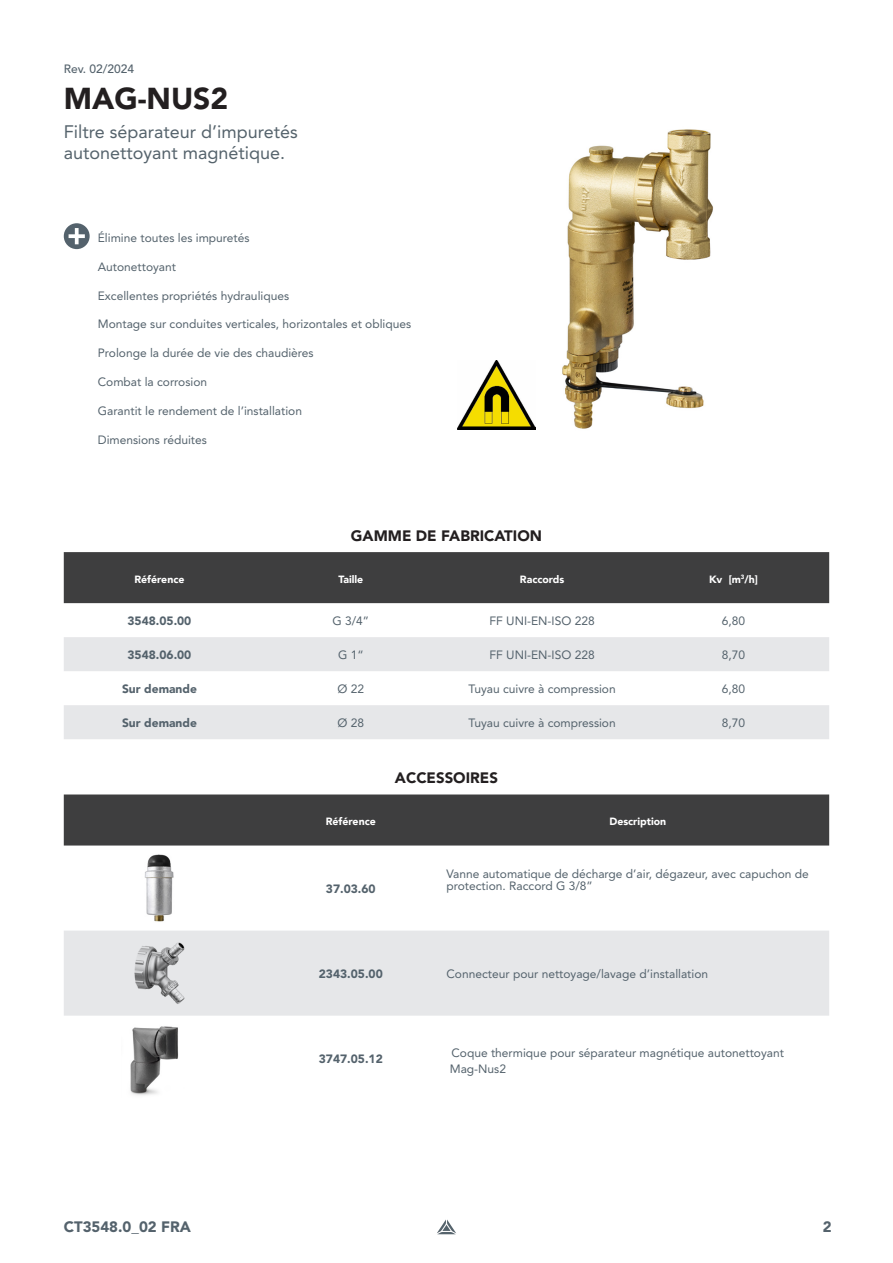
<style>
.page{position:relative;width:893px;height:1263px;background:#fff}
.page>*{position:absolute;margin:0;border:0;box-sizing:border-box;transform-origin:0 0}
.t1{font:900 30px "Avenir LT Pro";color:#231f20}
.t2{font:18px/21px "Avenir LT Pro";color:#55636c}
.t3{font:900 15px "Avenir LT Pro";color:#231f20}
.t4{font:900 15px "Avenir LT Pro";color:#54626c}
.t5{font:12px/12px "Avenir LT Pro";color:#54626c}
.t6{font:900 12px "Avenir LT Pro";color:#54626c}
.t7{font:500 12px "Avenir LT Pro";color:#54626c}
.t8{font:900 10.5px "Avenir";color:#fff}
</style>
<div class="page">
<svg style="left:437px;top:1219px;width:19px;height:15px"></svg>
<div style="left:64px;top:552px;width:765px;height:51px;background:#3e3e3f"></div>
<svg style="left:64px;top:637px;width:765px;height:102px;fill:#e6e7e9"></svg>
<div style="left:64px;top:794px;width:765px;height:51px;background:#3e3e3f"></div>
<div style="left:64px;top:930px;width:765px;height:86px;background:#e6e7e9"></div>
<img style="left:144px;top:854px;width:30px;height:68px">
<img style="left:125px;top:941px;width:69px;height:64px">
<div style="left:64px;top:223px;width:26px;height:26px;background:#54626c;border-radius:50%"></div>
<svg style="left:69px;top:228px;width:16px;height:16px"></svg>
<img style="left:457px;top:361px;width:78px;height:69px">
<img style="left:562px;top:129px;width:151px;height:300px">
<img style="left:130px;top:1026px;width:49px;height:69px">
<p class="t7" style="left:64px;top:62px;width:72px">Rev. 02/2024</p>
<p class="t1" style="left:64px;top:80px;width:166px">MAG-NUS2</p>
<p class="t2" style="left:64px;top:121px;width:236px">Filtre séparateur d’impuretés autonettoyant magnétique.</p>
<p class="t5" style="left:98px;top:232px;width:153px">Élimine toutes les impuretés</p>
<p class="t5" style="left:98px;top:260px;width:80px">Autonettoyant</p>
<p class="t5" style="left:98px;top:289px;width:193px">Excellentes propriétés hydrauliques</p>
<p class="t5" style="left:98px;top:318px;width:315px">Montage sur conduites verticales, horizontales et obliques</p>
<p class="t5" style="left:98px;top:347px;width:217px">Prolonge la durée de vie des chaudières</p>
<p class="t5" style="left:98px;top:376px;width:111px">Combat la corrosion</p>
<p class="t5" style="left:98px;top:404px;width:206px">Garantit le rendement de l’installation</p>
<p class="t5" style="left:98px;top:433px;width:111px">Dimensions réduites</p>
<p class="t3" style="left:351px;top:526px;width:193px">GAMME DE FABRICATION</p>
<p class="t8" style="left:134px;top:570px;width:51px">Référence</p>
<p class="t8" style="left:338px;top:570px;width:26px">Taille</p>
<p class="t8" style="left:520px;top:570px;width:46px">Raccords</p>
<p class="t8" style="left:709px;top:570px;width:50px">Kv [m<sup>3</sup>/h]</p>
<p class="t6" style="left:127px;top:613px;width:65px">3548.05.00</p>
<p class="t5" style="left:332px;top:614px;width:38px">G 3/4”</p>
<p class="t5" style="left:490px;top:614px;width:107px">FF UNI-EN-ISO 228</p>
<p class="t5" style="left:722px;top:614px;width:25px">6,80</p>
<p class="t6" style="left:127px;top:647px;width:65px">3548.06.00</p>
<p class="t5" style="left:338px;top:648px;width:27px">G 1“</p>
<p class="t5" style="left:490px;top:648px;width:107px">FF UNI-EN-ISO 228</p>
<p class="t5" style="left:722px;top:648px;width:25px">8,70</p>
<p class="t6" style="left:122px;top:681px;width:76px">Sur demande</p>
<p class="t5" style="left:337px;top:682px;width:28px">Ø 22</p>
<p class="t5" style="left:469px;top:682px;width:149px">Tuyau cuivre à compression</p>
<p class="t5" style="left:722px;top:682px;width:25px">6,80</p>
<p class="t6" style="left:122px;top:715px;width:76px">Sur demande</p>
<p class="t5" style="left:337px;top:716px;width:28px">Ø 28</p>
<p class="t5" style="left:469px;top:716px;width:149px">Tuyau cuivre à compression</p>
<p class="t5" style="left:722px;top:716px;width:25px">8,70</p>
<p class="t3" style="left:395px;top:769px;width:105px">ACCESSOIRES</p>
<p class="t8" style="left:326px;top:813px;width:51px">Référence</p>
<p class="t8" style="left:609px;top:813px;width:58px">Description</p>
<p class="t6" style="left:326px;top:881px;width:51px">37.03.60</p>
<p class="t5" style="left:446px;top:868px;width:364px">Vanne automatique de décharge d’air, dégazeur, avec capuchon de protection. Raccord G 3/8”</p>
<p class="t6" style="left:319px;top:966px;width:65px">2343.05.00</p>
<p class="t5" style="left:446px;top:967px;width:263px">Connecteur pour nettoyage/lavage d’installation</p>
<p class="t6" style="left:319px;top:1051px;width:65px">3747.05.12</p>
<p class="t5" style="left:451px;top:1046px;width:334px">Coque thermique pour séparateur magnétique autonettoyant</p>
<p class="t5" style="left:450px;top:1063px;width:58px">Mag-Nus2</p>
<p class="t4" style="left:64px;top:1218px;width:129px">CT3548.0_02 FRA</p>
<p class="t4" style="left:823px;top:1218px;width:10px">2</p>
</div>
